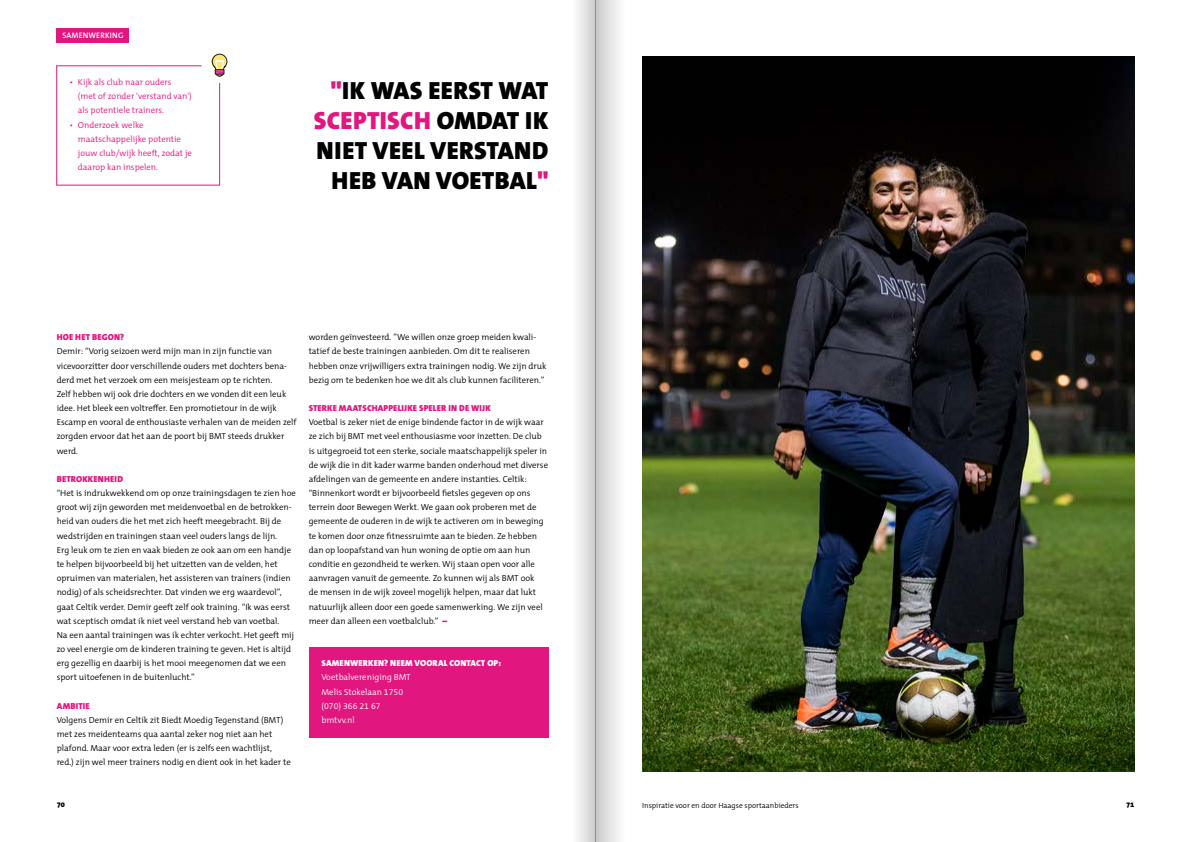
<style>
.page{position:relative;width:1191px;height:842px;background:#fff}
.page>*{position:absolute;margin:0;border:0;box-sizing:border-box;transform-origin:0 0}
.t1{font:900 25px/30px "The Mix B W9";letter-spacing:.015em;color:#000;text-align:right}
.Broodtekst{font:300 8.8px/14.2px "The Mix B W4";color:#000}
.t2{font:300 8.8px/14.2px "The Mix B W4";color:#e2167f}
.Tussenkop_8_75{font:900 8.8px "The Mix B W9";letter-spacing:.015em;color:#e2167f}
.Kadertekst_-_arcerin{font:300 8.8px "The Mix B W4";color:#fff}
.Kaderkop_-_arcering{font:900 8.8px "The Sans B W9";letter-spacing:.015em;color:#fff}
.Broodtekst-2{font:600 8px "The Mix B W6";letter-spacing:.015em;color:#fff}
.t3{font:300 7.5px "The Mix B W4";color:#000}
.t4{font:900 7.5px "The Sans B W9";color:#000}
.s1{color:#e2167f}
.s2{font-family:"The Mix B W9";font-weight:900;color:#e2167f}
</style>
<div class="page">
<div style="left:309px;top:647px;width:240px;height:34px;background:#e2167f"></div>
<div style="left:309px;top:675px;width:240px;height:35px;background:#e2167f"></div>
<div style="left:309px;top:704px;width:240px;height:34px;background:#e2167f"></div>
<div style="left:56px;top:66px;width:164px;height:119px;border:1px solid #e2167f"></div>
<img style="left:642px;top:57px;width:492px;height:714px">
<div style="left:57px;top:28px;width:72px;height:15px;background:#e2167f"></div>
<div style="left:201px;top:47px;width:36px;height:36px;background:#fff;border-radius:50%"></div>
<svg style="left:211px;top:53px;width:16px;height:24px"></svg>
<div style="left:215px;top:69px;width:9px;height:5px;border:1px solid #1a1a18"></div>
<div style="left:595px;top:0;width:30px;height:842px;background:linear-gradient(to right,#c8c8c8,#fdfdfd)"></div>
<svg style="left:577px;top:0;width:18px;height:842px"></svg>
<p class="Broodtekst-2" style="left:62px;top:31px;width:63px">SAMENWERKING</p>
<p class="t2" style="left:78px;top:75px;width:115px;text-indent:-9px">• Kijk als club naar ouders (met of zonder 'verstand van') als potentiele trainers.</p>
<p class="t2" style="left:78px;top:118px;width:115px;text-indent:-9px">• Onderzoek welke maatschappelijke potentie jouw club/wijk heeft, zodat je daarop kan inspelen.</p>
<p class="t1" style="left:314px;top:76px;width:236px"><span class="s1">"</span>IK WAS EERST WAT<br><span class="s1">SCEPTISCH</span> OMDAT IK<br>NIET VEEL VERSTAND<br>HEB VAN VOETBAL<span class="s1">"</span></p>
<h3 class="Tussenkop_8_75" style="left:57px;top:332px;width:69px">HOE HET BEGON?</h3>
<p class="Broodtekst" style="left:57px;top:344px;width:241px">Demir: “Vorig seizoen werd mijn man in zijn functie van vicevoorzitter door verschillende ouders met dochters bena&shy;derd met het verzoek om een meisjesteam op te richten.<br>Zelf hebben wij ook drie dochters en we vonden dit een leuk idee. Het bleek een voltreffer. Een promotietour in de wijk Escamp en vooral de enthousiaste verhalen van de meiden zelf zorgden ervoor dat het aan de poort bij BMT steeds drukker werd.</p>
<h3 class="Tussenkop_8_75" style="left:57px;top:473px;width:68px">BETROKKENHEID</h3>
<p class="Broodtekst" style="left:57px;top:486px;width:241px">“Het is indrukwekkend om op onze trainingsdagen te zien hoe groot wij zijn geworden met meidenvoetbal en de betrokken&shy;heid van ouders die het met zich heeft meegebracht. Bij de wedstrijden en trainingen staan veel ouders langs de lijn.<br>Erg leuk om te zien en vaak bieden ze ook aan om een handje te helpen bijvoorbeeld bij het uitzetten van de velden, het opruimen van materialen, het assisteren van trainers (indien nodig) of als scheidsrechter. Dat vinden we erg waardevol”, gaat Celtik verder. Demir geeft zelf ook training. “Ik was eerst wat sceptisch omdat ik niet veel verstand heb van voetbal.<br>Na een aantal trainingen was ik echter verkocht. Het geeft mij zo veel energie om de kinderen training te geven. Het is altijd erg gezellig en daarbij is het mooi meegenomen dat we een sport uitoefenen in de buitenlucht.”</p>
<h3 class="Tussenkop_8_75" style="left:57px;top:700px;width:35px">AMBITIE</h3>
<p class="Broodtekst" style="left:57px;top:713px;width:236px">Volgens Demir en Celtik zit Biedt Moedig Tegenstand (BMT) met zes meidenteams qua aantal zeker nog niet aan het plafond. Maar voor extra leden (er is zelfs een wachtlijst, red.) zijn wel meer trainers nodig en dient ook in het kader te</p>
<p class="Broodtekst" style="left:309px;top:330px;width:239px">worden geïnvesteerd. ”We willen onze groep meiden kwali&shy;tatief de beste trainingen aanbieden. Om dit te realiseren hebben onze vrijwilligers extra trainingen nodig. We zijn druk bezig om te bedenken hoe we dit als club kunnen faciliteren.”</p>
<h3 class="Tussenkop_8_75" style="left:309px;top:402px;width:183px">STERKE MAATSCHAPPELIJKE SPELER IN DE WIJK</h3>
<p class="Broodtekst" style="left:309px;top:415px;width:241px">Voetbal is zeker niet de enige bindende factor in de wijk waar ze zich bij BMT met veel enthousiasme voor inzetten. De club is uitgegroeid tot een sterke, sociale maatschappelijk speler in de wijk die in dit kader warme banden onderhoud met diverse afdelingen van de gemeente en andere instanties. Celtik: “Binnenkort wordt er bijvoorbeeld fietsles gegeven op ons terrein door Bewegen Werkt. We gaan ook proberen met de gemeente de ouderen in de wijk te activeren om in beweging te komen door onze fitnessruimte aan te bieden. Ze hebben dan op loopafstand van hun woning de optie om aan hun conditie en gezondheid te werken. Wij staan open voor alle aanvragen vanuit de gemeente. Zo kunnen wij als BMT ook<br>de mensen in de wijk zoveel mogelijk helpen, maar dat lukt natuurlijk alleen door een goede samenwerking. We zijn veel meer dan alleen een voetbalclub.” <span class="s2">–</span></p>
<h3 class="Kaderkop_-_arcering" style="left:321px;top:658px;width:181px">SAMENWERKEN? NEEM VOORAL CONTACT OP:</h3>
<p class="Kadertekst_-_arcerin" style="left:321px;top:672px;width:91px">Voetbalvereniging BMT</p>
<p class="Kadertekst_-_arcerin" style="left:321px;top:686px;width:83px">Melis Stokelaan 1750</p>
<p class="Kadertekst_-_arcerin" style="left:321px;top:700px;width:61px">(070) 366 21 67</p>
<p class="Kadertekst_-_arcerin" style="left:321px;top:714px;width:35px">bmtvv.nl</p>
<p class="t4" style="left:57px;top:800px;width:10px">70</p>
<p class="t3" style="left:642px;top:801px;width:158px">Inspiratie voor en door Haagse sportaanbieders</p>
<p class="t4" style="left:1126px;top:800px;width:10px">71</p>
</div>
